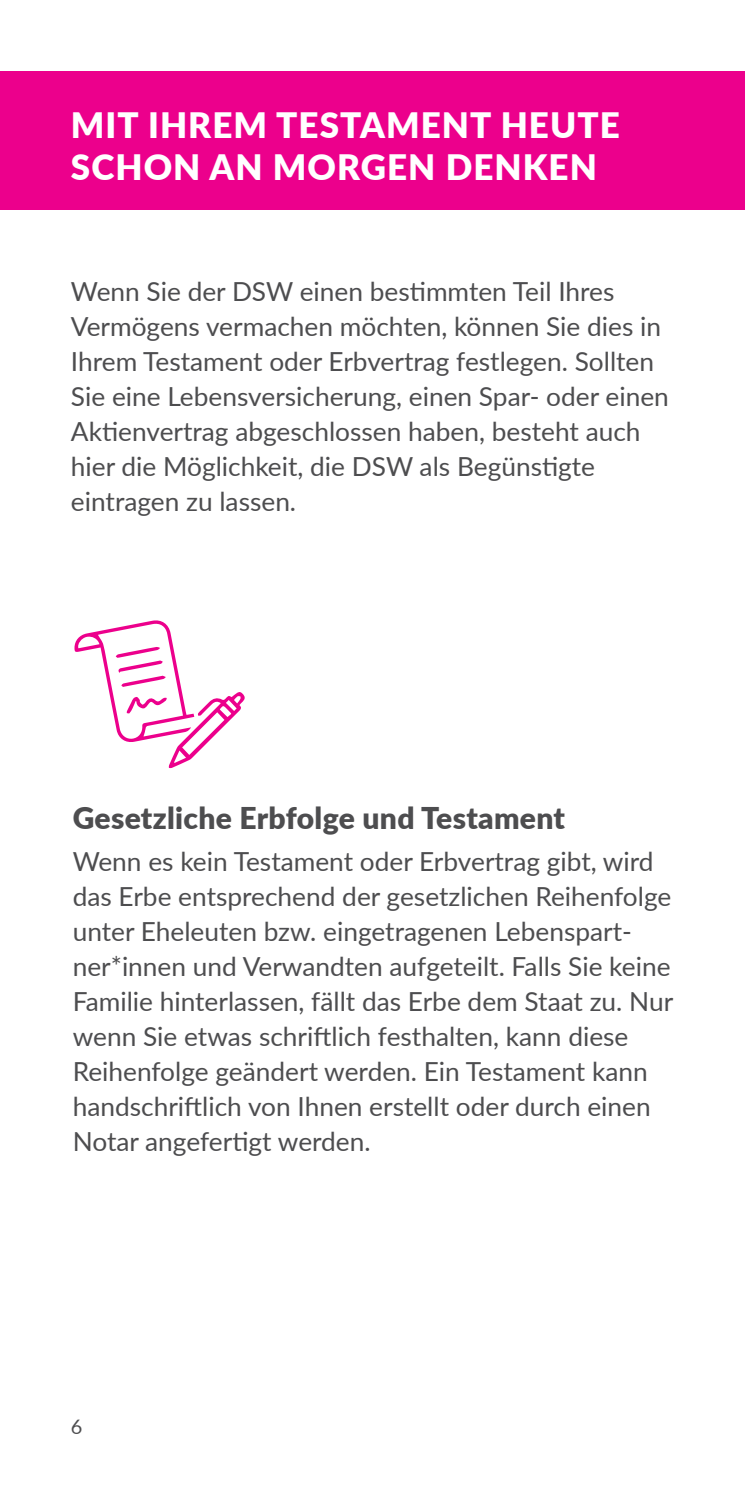
<style>
.page{position:relative;width:745px;height:1489px;background:#fff}
.page>*{position:absolute;margin:0;border:0;box-sizing:border-box;transform-origin:0 0}
.t1{font:900 35px/42px "Lato";letter-spacing:.03em;color:#fff}
.t2{font:900 30px "Lato";letter-spacing:.01em;color:#4d4d4f}
.t3{font:26.25px/35px "Lato";color:#4d4d4f}
.t4{font:20px "Lato";color:#4d4d4f}
</style>
<div class="page">
<div style="left:0;top:71px;width:744px;height:138px;background:#ec008c"></div>
<svg style="left:74px;top:620px;width:171px;height:148px"></svg>
<p class="t1" style="left:71px;top:103px;width:550px">MIT IHREM TESTAMENT HEUTE<br>SCHON AN MORGEN DENKEN</p>
<p class="t3" style="left:71px;top:273px;width:599px">Wenn Sie der DSW einen bestimmten Teil Ihres Vermögens vermachen möchten, können Sie dies in Ihrem Testament oder Erbvertrag festlegen. Sollten Sie eine Lebensversicherung, einen Spar- oder einen Aktienvertrag abgeschlossen haben, besteht auch hier die Möglichkeit, die DSW als Begünstigte eintragen zu lassen.</p>
<p class="t2" style="left:73px;top:795px;width:493px">Gesetzliche Erbfolge und Testament</p>
<p class="t3" style="left:73px;top:842px;width:601px">Wenn es kein Testament oder Erbvertrag gibt, wird das Erbe entsprechend der gesetzlichen Reihenfolge unter Eheleuten bzw. eingetragenen Lebenspart&shy;ner*innen und Verwandten aufgeteilt. Falls Sie keine Familie hinterlassen, fällt das Erbe dem Staat zu. Nur wenn Sie etwas schriftlich festhalten, kann diese Reihenfolge geändert werden. Ein Testament kann handschriftlich von Ihnen erstellt oder durch einen Notar angefertigt werden.</p>
<p class="t4" style="left:71px;top:1412px;width:13px">6</p>
</div>
